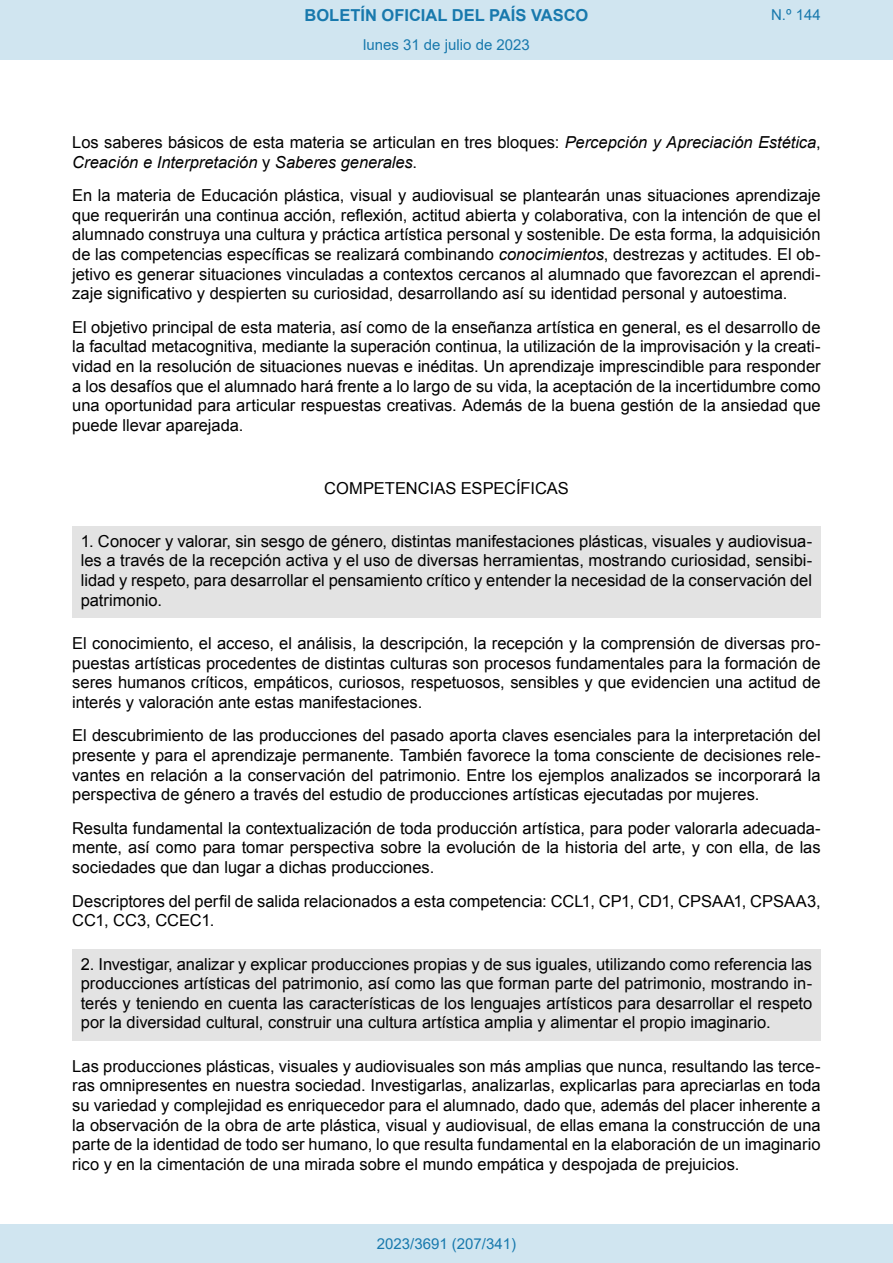
<style>
.page{position:relative;width:893px;height:1263px;background:#fff}
.page>*{position:absolute;margin:0;border:0;box-sizing:border-box;transform-origin:0 0}
.t1{font:16.5px/19.5px "Arial";color:#000;text-align:justify}
.t2{font:italic 16.5px/19.5px "Arial";color:#000}
.t3{font:700 16.5px "Arial";color:#1879ad}
.Paginacion_Centro{font:15px "Arial";color:#1879ad}
.s1{font-style:normal}
.s2{font-style:italic}
</style>
<div class="page">
<div style="left:72px;top:526px;width:749px;height:91px;background:#e3e3e3"></div>
<div style="left:72px;top:949px;width:749px;height:91px;background:#e3e3e3"></div>
<div style="left:0;top:0;width:893px;height:60px;background:#d0e5f0"></div>
<div style="left:0;top:1225px;width:893px;height:38px;background:#d0e5f0"></div>
<p class="t3" style="left:305px;top:3px;width:285px">BOLETÍN OFICIAL DEL PAÍS VASCO</p>
<p class="Paginacion_Centro" style="left:771px;top:5px;width:51px">N.º 144</p>
<p class="Paginacion_Centro" style="left:363px;top:35px;width:168px">lunes 31 de julio de 2023</p>
<p class="t2" style="left:72px;top:133px;width:750px"><span class="s1">Los saberes básicos de esta materia se articulan en tres bloques:</span> Percepción y Apreciación Estética<span class="s1">,<br></span>Creación e Interpretación <span class="s1">y</span> Saberes generales<span class="s1">.</span></p>
<p class="t1" style="left:72px;top:186px;width:750px">En la materia de Educación plástica, visual y audiovisual se plantearán unas situaciones aprendizaje que requerirán una continua acción, reflexión, actitud abierta y colaborativa, con la intención de que el alumnado construya una cultura y práctica artística personal y sostenible. De esta forma, la adquisición de las competencias específicas se realizará combinando <span class="s2">conocimientos</span>, destrezas y actitudes. El ob&shy;jetivo es generar situaciones vinculadas a contextos cercanos al alumnado que favorezcan el aprendi&shy;zaje significativo y despierten su curiosidad, desarrollando así su identidad personal y autoestima.</p>
<p class="t1" style="left:72px;top:317px;width:750px">El objetivo principal de esta materia, así como de la enseñanza artística en general, es el desarrollo de la facultad metacognitiva, mediante la superación continua, la utilización de la improvisación y la creati&shy;vidad en la resolución de situaciones nuevas e inéditas. Un aprendizaje imprescindible para responder a los desafíos que el alumnado hará frente a lo largo de su vida, la aceptación de la incertidumbre como una oportunidad para articular respuestas creativas. Además de la buena gestión de la ansiedad que puede llevar aparejada.</p>
<p class="t1" style="left:324px;top:478px;width:246px">COMPETENCIAS ESPECÍFICAS</p>
<p class="t1" style="left:81px;top:531px;width:733px">1. Conocer y valorar, sin sesgo de género, distintas manifestaciones plásticas, visuales y audiovisua&shy;les a través de la recepción activa y el uso de diversas herramientas, mostrando curiosidad, sensibi&shy;lidad y respeto, para desarrollar el pensamiento crítico y entender la necesidad de la conservación del patrimonio.</p>
<p class="t1" style="left:72px;top:634px;width:750px">El conocimiento, el acceso, el análisis, la descripción, la recepción y la comprensión de diversas pro&shy;puestas artísticas procedentes de distintas culturas son procesos fundamentales para la formación de seres humanos críticos, empáticos, curiosos, respetuosos, sensibles y que evidencien una actitud de interés y valoración ante estas manifestaciones.</p>
<p class="t1" style="left:72px;top:726px;width:750px">El descubrimiento de las producciones del pasado aporta claves esenciales para la interpretación del presente y para el aprendizaje permanente. También favorece la toma consciente de decisiones rele&shy;vantes en relación a la conservación del patrimonio. Entre los ejemplos analizados se incorporará la perspectiva de género a través del estudio de producciones artísticas ejecutadas por mujeres.</p>
<p class="t1" style="left:72px;top:818px;width:750px">Resulta fundamental la contextualización de toda producción artística, para poder valorarla adecuada&shy;mente, así como para tomar perspectiva sobre la evolución de la historia del arte, y con ella, de las sociedades que dan lugar a dichas producciones.</p>
<p class="t1" style="left:72px;top:891px;width:750px">Descriptores del perfil de salida relacionados a esta competencia: CCL1, CP1, CD1, CPSAA1, CPSAA3,<br>CC1, CC3, CCEC1.</p>
<p class="t1" style="left:81px;top:954px;width:733px">2. Investigar, analizar y explicar producciones propias y de sus iguales, utilizando como referencia las producciones artísticas del patrimonio, así como las que forman parte del patrimonio, mostrando in&shy;terés y teniendo en cuenta las características de los lenguajes artísticos para desarrollar el respeto por la diversidad cultural, construir una cultura artística amplia y alimentar el propio imaginario.</p>
<p class="t1" style="left:72px;top:1056px;width:750px">Las producciones plásticas, visuales y audiovisuales son más amplias que nunca, resultando las terce&shy;ras omnipresentes en nuestra sociedad. Investigarlas, analizarlas, explicarlas para apreciarlas en toda su variedad y complejidad es enriquecedor para el alumnado, dado que, además del placer inherente a la observación de la obra de arte plástica, visual y audiovisual, de ellas emana la construcción de una parte de la identidad de todo ser humano, lo que resulta fundamental en la elaboración de un imaginario rico y en la cimentación de una mirada sobre el mundo empática y despojada de prejuicios.</p>
<p class="Paginacion_Centro" style="left:377px;top:1234px;width:141px">2023/3691 (207/341)</p>
</div>
